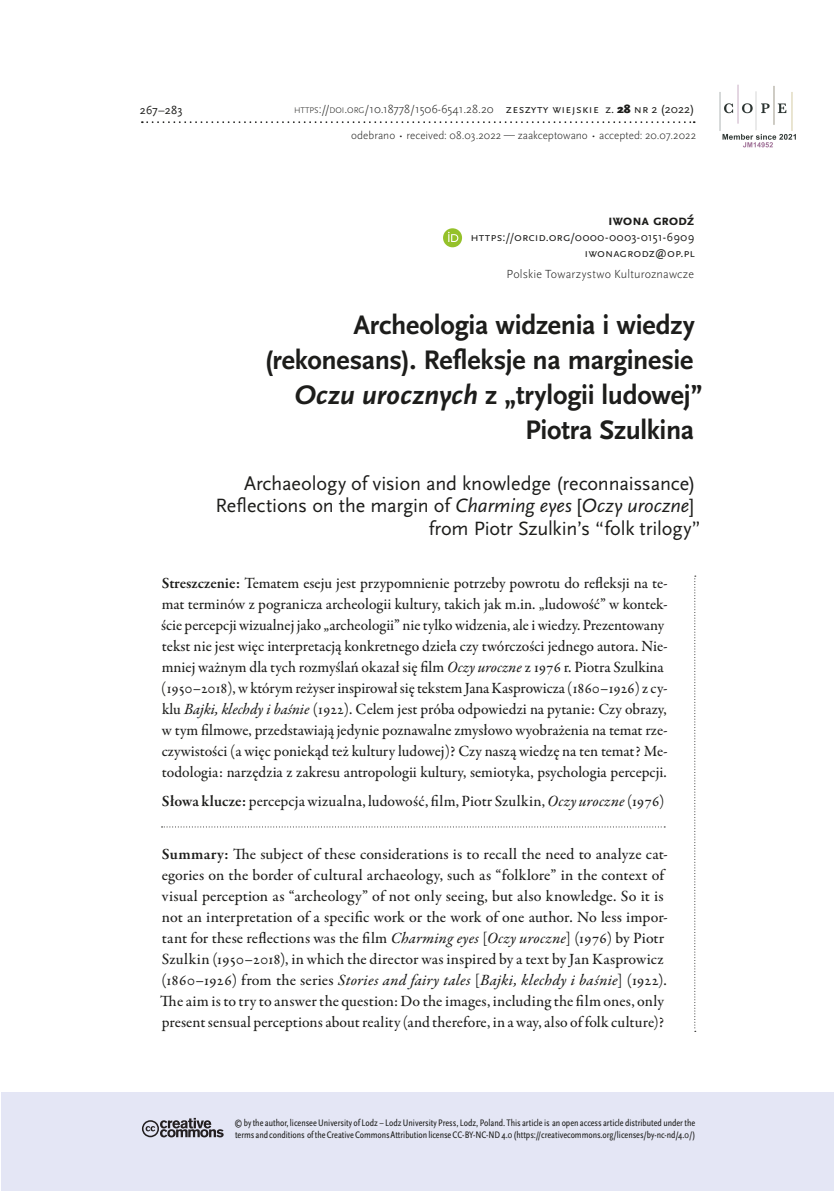
<style>
.page{position:relative;width:834px;height:1191px;background:#fff}
.page>*{position:absolute;margin:0;border:0;box-sizing:border-box;transform-origin:0 0}
.t1{font:700 28px "Scala Sans Pro";letter-spacing:-.005em;color:#1d1d1b}
.t2{font:20.12px "Scala Sans Pro";letter-spacing:-.005em;color:#1d1d1b}
.t3{font:500 15.75px/21px "Garamond Premr Pro";color:#1d1d1b}
.t4{font:15.75px "Garamond Premr Pro Med It";letter-spacing:.02em;color:#1d1d1b}
.t5{font:700 14.88px "Scala Sans Pro";color:#1d1d1b}
.t6{font:12.25px "Scala Sans Pro";letter-spacing:.025em;color:#1d1d1b}
.t7{font:12.25px/15.8px "Scala Sans Pro";color:#1d1d1b;text-align:right}
.t8{font:300 12.25px "Scala Sans Pro";letter-spacing:.01em;color:#1d1d1b}
.t9{font:300 11.38px "Scala Sans Pro";color:#1d1d1b}
.t10{font:condensed 9.8px/12.6px "Scala Sans Pro";color:#1d1d1b}
.s1{font-weight:300;font-size:8.58px;color:#fff}
.s2{font-weight:300;color:#fff}
.s3{font-weight:300}
.s4{font-weight:900}
.s5{font-style:italic}
.s6{font-weight:600}
.s7{font-family:"Garamond Premr Pro Med It";font-weight:400}
.s8{font-family:"Garamond Premr Pro";font-weight:500}
</style>
<div class="page">
<div style="left:1px;top:1091px;width:832px;height:100px;background:#e4e6f5"></div>
<svg style="left:142px;top:121px;width:552px;height:2px"></svg>
<svg style="left:694px;top:575px;width:1px;height:456px"></svg>
<svg style="left:161px;top:826px;width:504px;height:1px"></svg>
<img style="left:719px;top:84px;width:77px;height:64px">
<svg style="left:443px;top:228px;width:19px;height:19px"></svg>
<svg style="left:142px;top:1117px;width:81px;height:20px"></svg>
<p class="t7" style="left:140px;top:102px;width:44px">267–283</p>
<p class="t6" style="left:294px;top:102px;width:402px"><span class="s1">HTTPS</span><span class="s2">://</span><span class="s1">DOI</span><span class="s2">.</span><span class="s1">ORG</span><span class="s3">/10.18778/1506-6541.28.20</span> zeszyty wi ejski e z. <span class="s4">28</span> nr 2 (2022)</p>
<p class="t9" style="left:351px;top:129px;width:346px">odebrano ∙ received: 08.03.2022 — zaakceptowano ∙ accepted: 20.07.2022</p>
<p class="t5" style="left:608px;top:212px;width:9px">IWONA</p>
<p class="t5" style="left:652px;top:212px;width:43px">GRODŹ</p>
<p class="t7" style="left:470px;top:229px;width:225px">HTTPS://ORCID.ORG/0000-0003-0151-6909<br>IWONAGRODZ@OP.PL</p>
<p class="t8" style="left:506px;top:267px;width:189px">Polskie Towarzystwo Kulturoznawcze</p>
<h1 class="t1" style="left:353px;top:308px;width:343px">Archeologia widzenia i wiedzy</h1>
<h1 class="t1" style="left:265px;top:343px;width:430px">(rekonesans). Refleksje na marginesie</h1>
<h1 class="t1" style="left:294px;top:378px;width:409px"><span class="s5">Oczu urocznych</span> z „trylogii ludowej”</h1>
<h1 class="t1" style="left:525px;top:413px;width:171px">Piotra Szulkina</h1>
<p class="t2" style="left:244px;top:471px;width:453px">Archaeology of vision and knowledge (reconnaissance)</p>
<p class="t2" style="left:215px;top:494px;width:480px">Reflections on the margin of <span class="s5">Charming eyes</span> [<span class="s5">Oczy uroczne</span>]</p>
<p class="t2" style="left:428px;top:517px;width:273px">from Piotr Szulkin’s “folk trilogy”</p>
<p class="t3" style="left:161px;top:572px;width:508px"><span class="s6">Streszczenie:</span> Tematem eseju jest przypomnienie potrzeby powrotu do refleksji na te&shy;mat terminów z pogranicza archeologii kultury, takich jak m.in. „ludowość” w kontek&shy;ście percepcji wizualnej jako „archeologii” nie tylko widzenia, ale i wiedzy. Prezentowany tekst nie jest więc interpretacją konkretnego dzieła czy twórczości jednego autora. Nie&shy;mniej ważnym dla tych rozmyślań okazał się film <span class="s7">Oczy uroczne</span> z 1976 r. Piotra Szulkina (1950–2018), w którym reżyser inspirował się tekstem Jana Kasprowicza (1860–1926) z cy&shy;klu <span class="s7">Bajki, klechdy i baśnie</span> (1922). Celem jest próba odpowiedzi na pytanie: Czy obrazy, w tym filmowe, przedstawiają jedynie poznawalne zmysłowo wyobrażenia na temat rze&shy;czywistości (a więc poniekąd też kultury ludowej)? Czy naszą wiedzę na ten temat? Me&shy;todologia: narzędzia z zakresu antropologii kultury, semiotyka, psychologia percepcji.</p>
<p class="t3" style="left:162px;top:791px;width:504px"><span class="s6">Słowa klucze:</span> percepcja wizualna, ludowość, film, Piotr Szulkin, <span class="s7">Oczy uroczne</span> (1976)</p>
<p class="t3" style="left:162px;top:844px;width:507px"><span class="s6">Summary:</span> The subject of these considerations is to recall the need to analyze cat&shy;egories on the border of cultural archaeology, such as “folklore” in the context of visual perception as “archeology” of not only seeing, but also knowledge. So it is not an interpretation of a specific work or the work of one author. No less impor&shy;tant for these reflections was the film <span class="s7">Charming eyes</span> [<span class="s7">Oczy uroczne</span>] (1976) by Piotr Szulkin (1950–2018), in which the director was inspired by a text by Jan Kasprowicz</p>
<p class="t4" style="left:161px;top:970px;width:507px"><span class="s8">(1860–1926) from the series</span> Stories and fairy tales <span class="s8">[</span>Bajki, klechdy i baśnie<span class="s8">] (1922).</span></p>
<p class="t3" style="left:160px;top:991px;width:505px">The aim is to try to answer the question: Do the images, including the film ones, only present sensual perceptions about reality (and therefore, in a way, also of folk culture)?</p>
<p class="t10" style="left:234px;top:1116px;width:462px">© by the author, licensee University of Lodz – Lodz University Press, Lodz, Poland. This article is an open access article distributed under the terms and conditions of the Creative Commons Attribution license CC-BY-NC-ND 4.0 (https://creativecommons.org/licenses/by-nc-nd/4.0/)</p>
</div>
